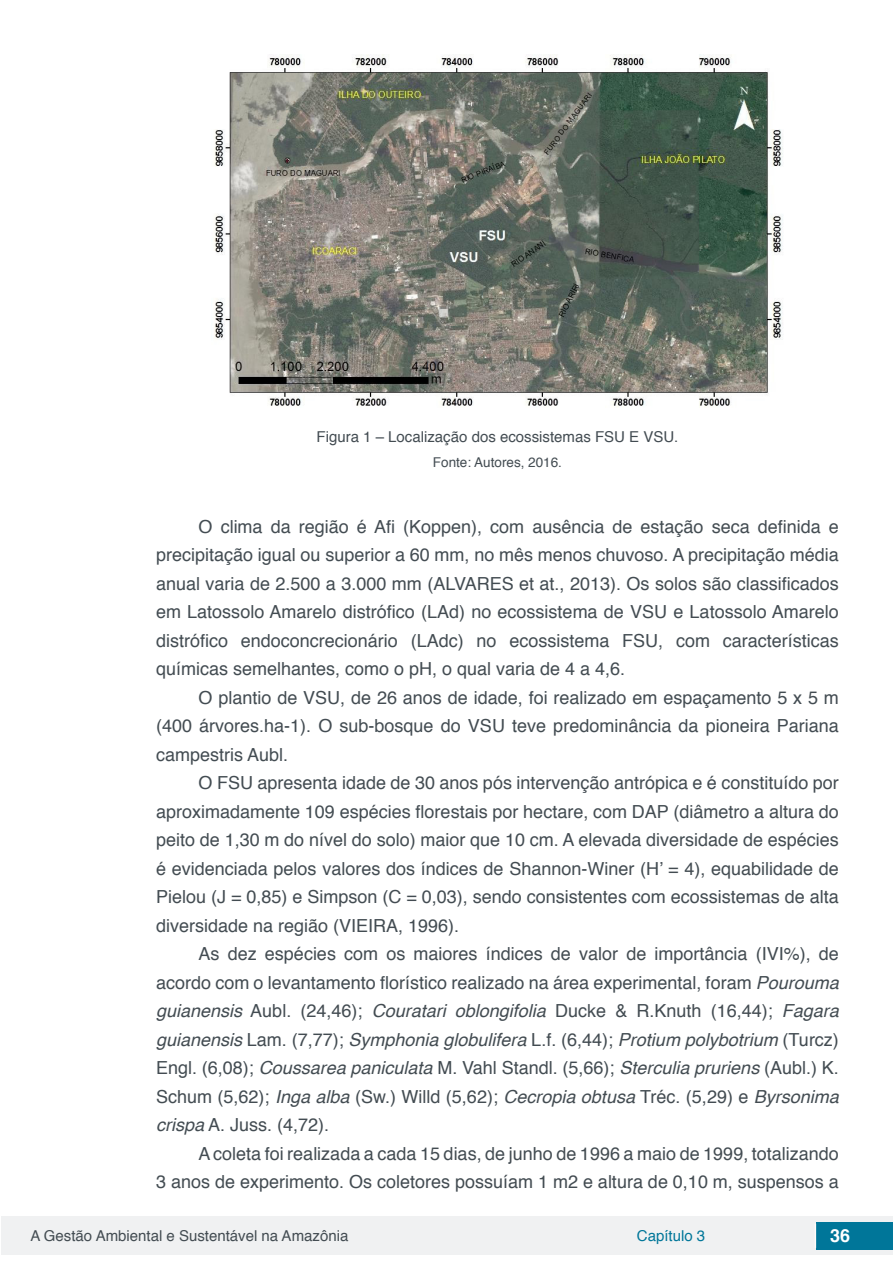
<style>
.page{position:relative;width:893px;height:1263px;background:#fff}
.page>*{position:absolute;margin:0;border:0;box-sizing:border-box;transform-origin:0 0}
.txt{font:18px/28.5px "Helvetica";color:#434c52;text-align:justify}
.t1{font:700 18px "Helvetica";color:#fff}
.info_tab_gra_imag{font:15px "Helvetica";color:#434c52}
.t2{font:15px "Helvetica";color:#007699}
.fonte_tab_gra_imag{font:13.5px "Helvetica";color:#434c52}
.s1{font-style:italic}
</style>
<div class="page">
<div style="left:1px;top:1216px;width:891px;height:38px;background:#f0f1f2"></div>
<div style="left:816px;top:1222px;width:77px;height:27px;background:#007699"></div>
<svg style="left:815px;top:1224px;width:1px;height:24px"></svg>
<img style="left:214px;top:54px;width:569px;height:352px">
<p class="info_tab_gra_imag" style="left:317px;top:426px;width:363px">Figura 1 – Localização dos ecossistemas FSU E VSU.</p>
<p class="fonte_tab_gra_imag" style="left:433px;top:452px;width:131px">Fonte: Autores, 2016.</p>
<p class="txt" style="left:156px;top:513px;width:684px;text-indent:43px">O clima da região é Afi (Koppen), com ausência de estação seca definida e precipitação igual ou superior a 60 mm, no mês menos chuvoso. A precipitação média anual varia de 2.500 a 3.000 mm (ALVARES et at., 2013). Os solos são classificados em Latossolo Amarelo distrófico (LAd) no ecossistema de VSU e Latossolo Amarelo distrófico endoconcrecionário (LAdc) no ecossistema FSU, com características químicas semelhantes, como o pH, o qual varia de 4 a 4,6.</p>
<p class="txt" style="left:156px;top:684px;width:684px;text-indent:43px">O plantio de VSU, de 26 anos de idade, foi realizado em espaçamento 5 x 5 m (400 árvores.ha-1). O sub-bosque do VSU teve predominância da pioneira Pariana campestris Aubl.</p>
<p class="txt" style="left:156px;top:769px;width:684px;text-indent:43px">O FSU apresenta idade de 30 anos pós intervenção antrópica e é constituído por aproximadamente 109 espécies florestais por hectare, com DAP (diâmetro a altura do peito de 1,30 m do nível do solo) maior que 10 cm. A elevada diversidade de espécies é evidenciada pelos valores dos índices de Shannon-Winer (H’ = 4), equabilidade de Pielou (J = 0,85) e Simpson (C = 0,03), sendo consistentes com ecossistemas de alta diversidade na região (VIEIRA, 1996).</p>
<p class="txt" style="left:156px;top:940px;width:684px;text-indent:43px">As dez espécies com os maiores índices de valor de importância (IVI%), de acordo com o levantamento florístico realizado na área experimental, foram <span class="s1">Pourouma guianensis</span> Aubl. (24,46); <span class="s1">Couratari oblongifolia</span> Ducke &amp; R.Knuth (16,44); <span class="s1">Fagara guianensis</span> Lam. (7,77); <span class="s1">Symphonia globulifera</span> L.f. (6,44); <span class="s1">Protium polybotrium</span> (Turcz)<br>Engl. (6,08); <span class="s1">Coussarea paniculata</span> M. Vahl Standl. (5,66); <span class="s1">Sterculia pruriens</span> (Aubl.) K.<br>Schum (5,62); <span class="s1">Inga alba</span> (Sw.) Willd (5,62); <span class="s1">Cecropia obtusa</span> Tréc. (5,29) e <span class="s1">Byrsonima crispa</span> A. Juss. (4,72).</p>
<p class="txt" style="left:156px;top:1140px;width:684px;text-align:right">A coleta foi realizada a cada 15 dias, de junho de 1996 a maio de 1999, totalizando<br>3 anos de experimento. Os coletores possuíam 1 m2 e altura de 0,10 m, suspensos a</p>
<p class="info_tab_gra_imag" style="left:31px;top:1224px;width:319px">A Gestão Ambiental e Sustentável na Amazônia</p>
<p class="t2" style="left:637px;top:1224px;width:70px">Capítulo 3</p>
<p class="t1" style="left:830px;top:1221px;width:22px">36</p>
</div>
